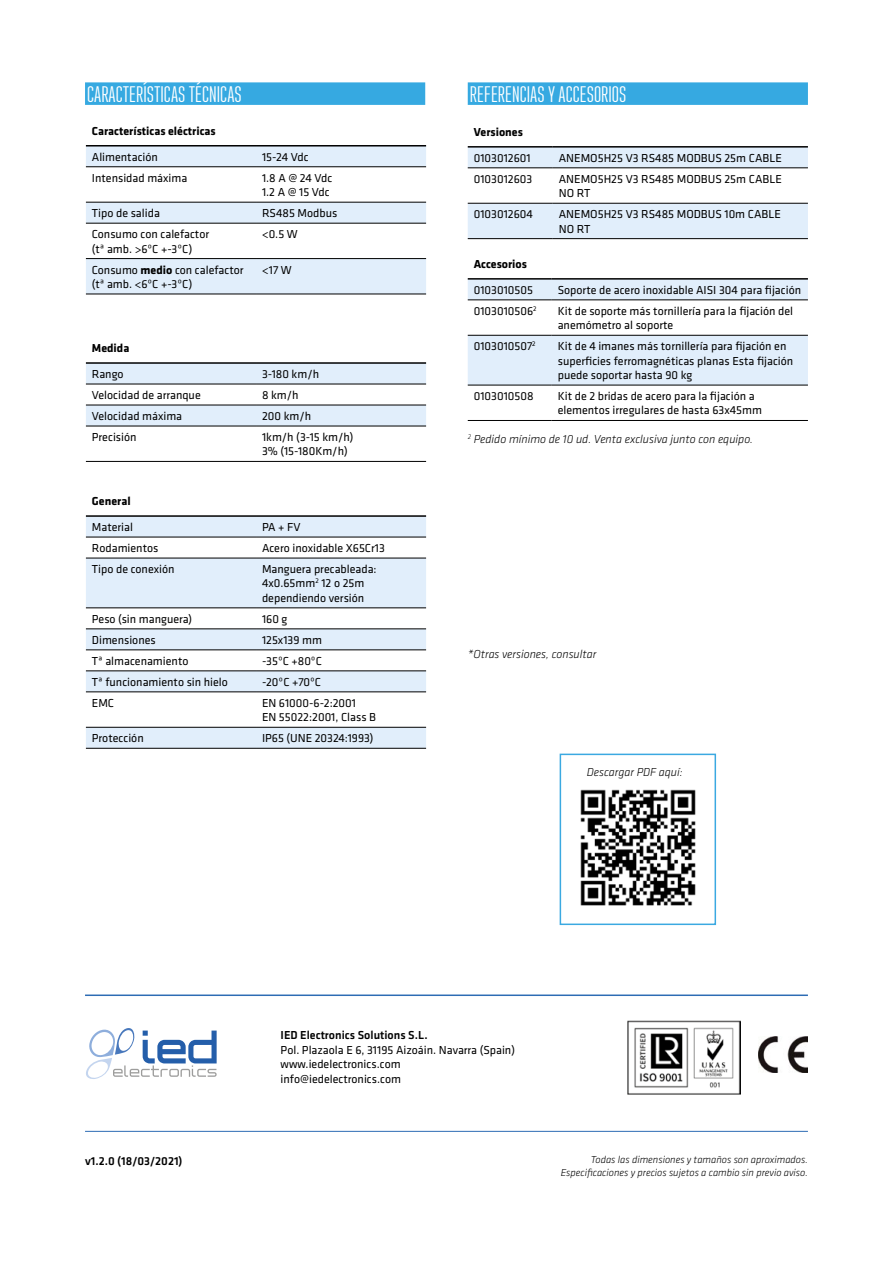
<style>
.page{position:relative;width:893px;height:1263px;background:#fff}
.page>*{position:absolute;margin:0;border:0;box-sizing:border-box;transform-origin:0 0}
.t1{font:22.5px "Ristretto Pro";color:#fff}
.t2{font:12px/14.4px "Klavika";color:#000}
.t3{font:italic 300 12px "Klavika";color:#000}
.t4{font:700 12px "Klavika";color:#000}
.t5{font:500 12px "Klavika";color:#000}
.t6{font:italic 300 10.5px/12.6px "Klavika";color:#000;text-align:right}
.s1{font-weight:700}
</style>
<div class="page">
<svg style="left:468px;top:148px;width:340px;height:90px"></svg>
<hr style="left:468px;top:146px;width:85px;height:2px;background:#000">
<hr style="left:553px;top:146px;width:255px;height:2px;background:#000">
<hr style="left:468px;top:168px;width:85px;height:1px;background:#000">
<hr style="left:553px;top:168px;width:255px;height:1px;background:#000">
<hr style="left:468px;top:203px;width:85px;height:1px;background:#000">
<hr style="left:553px;top:203px;width:255px;height:1px;background:#000">
<hr style="left:468px;top:238px;width:85px;height:1px;background:#000">
<hr style="left:553px;top:238px;width:255px;height:1px;background:#000">
<svg style="left:468px;top:280px;width:340px;height:105px"></svg>
<hr style="left:468px;top:278px;width:84px;height:2px;background:#000">
<hr style="left:552px;top:278px;width:256px;height:2px;background:#000">
<hr style="left:468px;top:300px;width:84px;height:1px;background:#000">
<hr style="left:552px;top:300px;width:256px;height:1px;background:#000">
<hr style="left:468px;top:335px;width:84px;height:1px;background:#000">
<hr style="left:552px;top:335px;width:256px;height:1px;background:#000">
<hr style="left:468px;top:385px;width:84px;height:1px;background:#000">
<hr style="left:552px;top:385px;width:256px;height:1px;background:#000">
<hr style="left:468px;top:420px;width:84px;height:1px;background:#000">
<hr style="left:552px;top:420px;width:256px;height:1px;background:#000">
<svg style="left:86px;top:1028px;width:131px;height:51px"></svg>
<hr style="left:85px;top:994px;width:723px;height:2px;background:#2d6cb4">
<hr style="left:85px;top:1131px;width:723px;height:1px;background:#2d6cb4">
<img style="left:627px;top:1020px;width:113px;height:74px">
<img style="left:758px;top:1036px;width:50px;height:36px">
<div style="left:468px;top:82px;width:340px;height:23px;background:#36a9e1"></div>
<svg style="left:86px;top:146px;width:340px;height:148px;fill:#e1eefb"></svg>
<hr style="left:86px;top:166px;width:170px;height:1px;background:#000">
<hr style="left:256px;top:166px;width:170px;height:1px;background:#000">
<hr style="left:86px;top:223px;width:170px;height:1px;background:#000">
<hr style="left:256px;top:223px;width:170px;height:1px;background:#000">
<hr style="left:86px;top:258px;width:170px;height:1px;background:#000">
<hr style="left:256px;top:258px;width:170px;height:1px;background:#000">
<hr style="left:86px;top:294px;width:170px;height:1px;background:#000">
<hr style="left:256px;top:294px;width:170px;height:1px;background:#000">
<hr style="left:86px;top:145px;width:170px;height:1px;background:#000">
<hr style="left:256px;top:145px;width:170px;height:1px;background:#000">
<hr style="left:86px;top:202px;width:170px;height:1px;background:#000">
<hr style="left:256px;top:202px;width:170px;height:1px;background:#000">
<svg style="left:86px;top:364px;width:340px;height:62px"></svg>
<hr style="left:86px;top:362px;width:170px;height:2px;background:#000">
<hr style="left:256px;top:362px;width:170px;height:2px;background:#000">
<hr style="left:86px;top:384px;width:170px;height:1px;background:#000">
<hr style="left:256px;top:384px;width:170px;height:1px;background:#000">
<hr style="left:86px;top:405px;width:170px;height:1px;background:#000">
<hr style="left:256px;top:405px;width:170px;height:1px;background:#000">
<hr style="left:86px;top:426px;width:170px;height:1px;background:#000">
<hr style="left:256px;top:426px;width:170px;height:1px;background:#000">
<hr style="left:86px;top:461px;width:170px;height:1px;background:#000">
<hr style="left:256px;top:461px;width:170px;height:1px;background:#000">
<svg style="left:86px;top:517px;width:340px;height:231px;fill:#e1eefb"></svg>
<hr style="left:86px;top:515px;width:170px;height:2px;background:#000">
<hr style="left:256px;top:515px;width:170px;height:2px;background:#000">
<hr style="left:86px;top:537px;width:170px;height:1px;background:#000">
<hr style="left:256px;top:537px;width:170px;height:1px;background:#000">
<hr style="left:86px;top:558px;width:170px;height:1px;background:#000">
<hr style="left:256px;top:558px;width:170px;height:1px;background:#000">
<hr style="left:86px;top:608px;width:170px;height:1px;background:#000">
<hr style="left:256px;top:608px;width:170px;height:1px;background:#000">
<hr style="left:86px;top:629px;width:170px;height:1px;background:#000">
<hr style="left:256px;top:629px;width:170px;height:1px;background:#000">
<hr style="left:86px;top:650px;width:170px;height:1px;background:#000">
<hr style="left:256px;top:650px;width:170px;height:1px;background:#000">
<hr style="left:86px;top:671px;width:170px;height:1px;background:#000">
<hr style="left:256px;top:671px;width:170px;height:1px;background:#000">
<hr style="left:86px;top:692px;width:170px;height:1px;background:#000">
<hr style="left:256px;top:692px;width:170px;height:1px;background:#000">
<hr style="left:86px;top:727px;width:170px;height:1px;background:#000">
<hr style="left:256px;top:727px;width:170px;height:1px;background:#000">
<hr style="left:86px;top:748px;width:170px;height:1px;background:#000">
<hr style="left:256px;top:748px;width:170px;height:1px;background:#000">
<div style="left:85px;top:82px;width:340px;height:23px;background:#36a9e1"></div>
<div style="left:560px;top:754px;width:156px;height:171px;border:2px solid #3ba9e1"></div>
<img style="left:580px;top:789px;width:116px;height:117px">
<h1 class="t1" style="left:87px;top:81px;width:156px">CARACTERÍSTICAS TÉCNICAS</h1>
<p class="t4" style="left:92px;top:125px;width:125px">Características eléctricas</p>
<p class="t2" style="left:92px;top:150px;width:68px">Alimentación</p>
<p class="t2" style="left:262px;top:150px;width:48px">15-24 Vdc</p>
<p class="t2" style="left:92px;top:171px;width:97px">Intensidad máxima</p>
<p class="t2" style="left:262px;top:171px;width:72px">1.8 A @ 24 Vdc<br>1.2 A @ 15 Vdc</p>
<p class="t2" style="left:92px;top:206px;width:70px">Tipo de salida</p>
<p class="t2" style="left:262px;top:206px;width:77px">RS485 Modbus</p>
<p class="t2" style="left:92px;top:227px;width:119px">Consumo con calefactor (tª amb. &gt;6ºC +-3ºC)</p>
<p class="t2" style="left:262px;top:227px;width:37px">&lt;0.5 W</p>
<p class="t2" style="left:92px;top:263px;width:153px">Consumo <span class="s1">medio</span> con calefactor (tª amb. &lt;6ºC +-3ºC)</p>
<p class="t2" style="left:262px;top:263px;width:31px">&lt;17 W</p>
<p class="t4" style="left:92px;top:342px;width:39px">Medida</p>
<p class="t2" style="left:92px;top:367px;width:33px">Rango</p>
<p class="t2" style="left:262px;top:367px;width:59px">3-180 km/h</p>
<p class="t2" style="left:92px;top:388px;width:110px">Velocidad de arranque</p>
<p class="t2" style="left:262px;top:388px;width:38px">8 km/h</p>
<p class="t2" style="left:92px;top:409px;width:92px">Velocidad máxima</p>
<p class="t2" style="left:262px;top:409px;width:51px">200 km/h</p>
<p class="t2" style="left:92px;top:430px;width:46px">Precisión</p>
<p class="t2" style="left:262px;top:430px;width:93px">1km/h (3-15 km/h)<br>3% (15-180Km/h)</p>
<p class="t4" style="left:92px;top:495px;width:40px">General</p>
<p class="t2" style="left:92px;top:520px;width:43px">Material</p>
<p class="t2" style="left:262px;top:520px;width:40px">PA + FV</p>
<p class="t2" style="left:92px;top:541px;width:68px">Rodamientos</p>
<p class="t2" style="left:262px;top:541px;width:124px">Acero inoxidable X65Cr13</p>
<p class="t2" style="left:92px;top:562px;width:84px">Tipo de conexión</p>
<p class="t2" style="left:262px;top:562px;width:116px">Manguera precableada:<br>4x0.65mm<sup>2</sup> 12 o 25m dependiendo versión</p>
<p class="t2" style="left:92px;top:612px;width:102px">Peso (sin manguera)</p>
<p class="t2" style="left:262px;top:612px;width:27px">160 g</p>
<p class="t2" style="left:92px;top:633px;width:65px">Dimensiones</p>
<p class="t2" style="left:262px;top:633px;width:61px">125x139 mm</p>
<p class="t2" style="left:92px;top:654px;width:98px">Tª almacenamiento</p>
<p class="t2" style="left:262px;top:654px;width:61px">-35ºC +80ºC</p>
<p class="t2" style="left:92px;top:675px;width:138px">Tª funcionamiento sin hielo</p>
<p class="t2" style="left:262px;top:675px;width:61px">-20ºC +70ºC</p>
<p class="t2" style="left:92px;top:696px;width:24px">EMC</p>
<p class="t2" style="left:262px;top:696px;width:116px">EN 61000-6-2:2001<br>EN 55022:2001, Class B</p>
<p class="t2" style="left:92px;top:731px;width:53px">Protección</p>
<p class="t2" style="left:262px;top:731px;width:113px">IP65 (UNE 20324:1993)</p>
<h1 class="t1" style="left:470px;top:81px;width:158px">REFERENCIAS Y ACCESORIOS</h1>
<p class="t4" style="left:474px;top:126px;width:51px">Versiones</p>
<p class="t2" style="left:474px;top:151px;width:58px">0103012601</p>
<p class="t2" style="left:559px;top:151px;width:225px">ANEMO5H25 V3 RS485 MODBUS 25m CABLE</p>
<p class="t2" style="left:474px;top:172px;width:60px">0103012603</p>
<p class="t2" style="left:559px;top:172px;width:225px">ANEMO5H25 V3 RS485 MODBUS 25m CABLE<br>NO RT</p>
<p class="t2" style="left:474px;top:207px;width:61px">0103012604</p>
<p class="t2" style="left:559px;top:207px;width:224px">ANEMO5H25 V3 RS485 MODBUS 10m CABLE<br>NO RT</p>
<p class="t4" style="left:474px;top:258px;width:55px">Accesorios</p>
<p class="t2" style="left:474px;top:283px;width:61px">0103010505</p>
<p class="t2" style="left:558px;top:283px;width:245px">Soporte de acero inoxidable AISI 304 para fijación</p>
<p class="t2" style="left:474px;top:304px;width:64px">0103010506<sup>2</sup></p>
<p class="t2" style="left:558px;top:304px;width:237px">Kit de soporte más tornillería para la fijación del anemómetro al soporte</p>
<p class="t2" style="left:474px;top:339px;width:63px">0103010507<sup>2</sup></p>
<p class="t2" style="left:558px;top:339px;width:237px">Kit de 4 imanes más tornillería para fijación en superficies ferromagnéticas planas Esta fijación puede soportar hasta 90 kg</p>
<p class="t2" style="left:474px;top:389px;width:61px">0103010508</p>
<p class="t2" style="left:558px;top:389px;width:206px">Kit de 2 bridas de acero para la fijación a elementos irregulares de hasta 63x45mm</p>
<p class="t3" style="left:468px;top:433px;width:287px"><sup>2</sup> Pedido mínimo de 10 ud. Venta exclusiva junto con equipo.</p>
<p class="t3" style="left:468px;top:647px;width:130px">*Otras versiones, consultar</p>
<p class="t3" style="left:587px;top:765px;width:97px">Descargar PDF aquí:</p>
<p class="t5" style="left:281px;top:1029px;width:149px">IED Electronics Solutions S.L.</p>
<p class="t2" style="left:281px;top:1043px;width:236px">Pol. Plazaola E 6, 31195 Aizoáin. Navarra (Spain) www.iedelectronics.com info@iedelectronics.com</p>
<p class="t5" style="left:85px;top:1154px;width:99px">v1.2.0 (18/03/2021)</p>
<p class="t6" style="left:561px;top:1154px;width:249px">Todas las dimensiones y tamaños son aproximados.<br>Especificaciones y precios sujetos a cambio sin previo aviso.</p>
</div>
